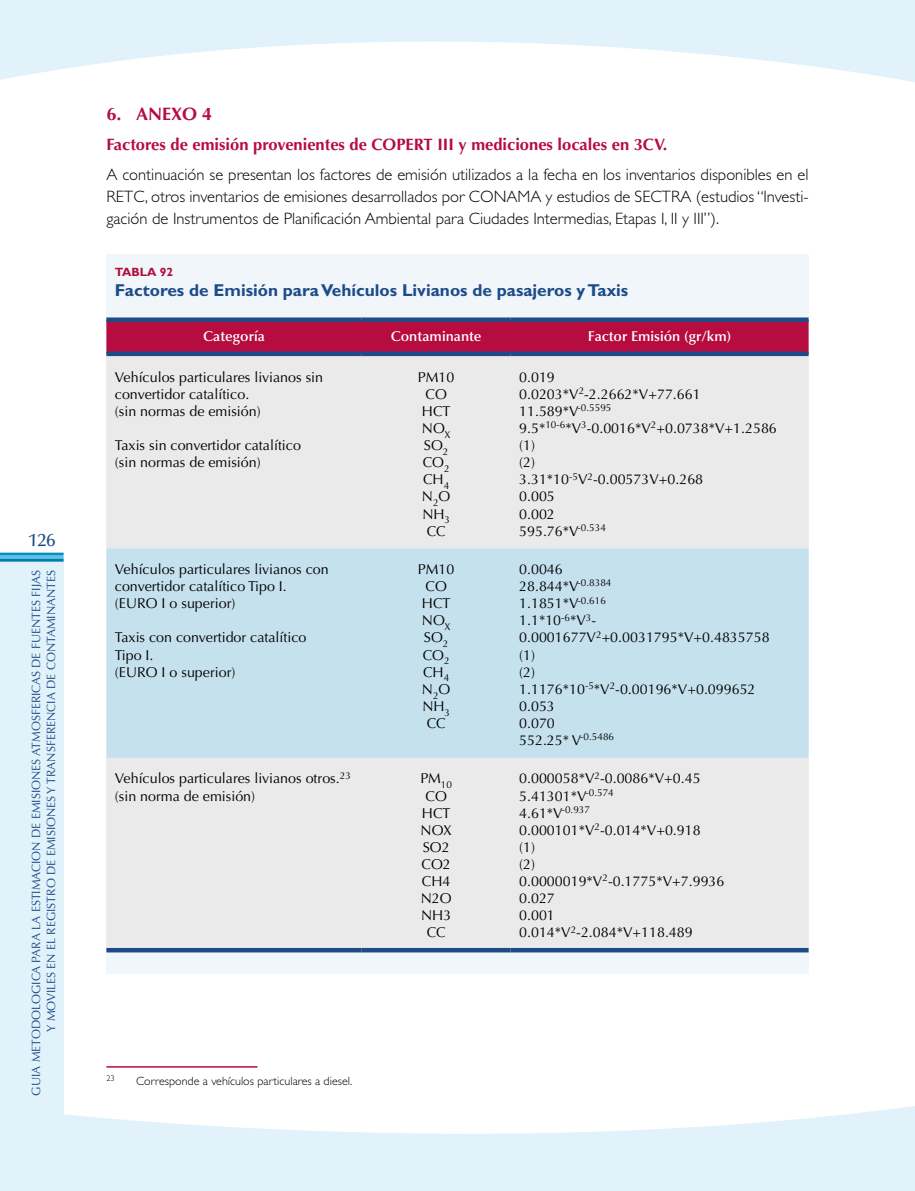
<style>
.page{position:relative;width:915px;height:1191px;background:#fff}
.page>*{position:absolute;margin:0;border:0;box-sizing:border-box;transform-origin:0 0}
.t1{font:700 18px "Optima LT Std";color:#b60c3f}
.t2{font:500 18px "Optima LT Std";color:#1d4b88}
.t3{font:700 17.25px "Gill Sans Std";color:#1d4b88}
.t4{font:300 16.5px/21.8px "Gill Sans Std";color:#000;text-align:justify}
.t5{font:700 16.5px "Optima LT Std";color:#b60c3f}
.t6{font:14.25px/17.1px "Optima LT Std";color:#000}
.t7{font:600 14.25px "Optima LT Std";color:#fff}
.t8{font:12px/15px "Optima LT Std";color:#1d4b88;text-align:right}
.t9{font:300 12px "Gill Sans Std";color:#000}
.t10{font:700 12px "Gill Sans Std";color:#b60c3f}
.t11{font:300 8.4px "Gill Sans Std";color:#000}
</style>
<div class="page">
<svg style="left:64px;top:1106px;width:850px;height:85px;fill:#e1f2fa"></svg>
<svg style="left:0;top:0;width:914px;height:82px;fill:#e1f2fa"></svg>
<div style="left:0;top:561px;width:64px;height:630px;background:#e1f2fa"></div>
<hr style="left:0;top:552px;width:64px;height:3px;background:#008fc0">
<hr style="left:0;top:555px;width:64px;height:3px;background:#5ec1e7">
<hr style="left:0;top:558px;width:64px;height:3px;background:#007cb0">
<svg style="left:914px;top:1106px;width:1px;height:85px"></svg>
<svg style="left:914px;top:0;width:1px;height:82px"></svg>
<div style="left:106px;top:255px;width:702px;height:719px;background:#f0f6fa"></div>
<div style="left:106px;top:322px;width:702px;height:29px;background:#b60c3f"></div>
<div style="left:106px;top:356px;width:702px;height:592px;background:#eaeaeb"></div>
<div style="left:106px;top:548px;width:702px;height:210px;background:#c6e1ee"></div>
<div style="left:106px;top:317px;width:255px;height:5px;background:#1d4b88"></div>
<div style="left:361px;top:317px;width:149px;height:5px;background:#1d4b88"></div>
<div style="left:510px;top:317px;width:298px;height:5px;background:#1d4b88"></div>
<div style="left:106px;top:351px;width:255px;height:5px;background:#1d4b88"></div>
<div style="left:361px;top:351px;width:149px;height:5px;background:#1d4b88"></div>
<div style="left:510px;top:351px;width:298px;height:5px;background:#1d4b88"></div>
<hr style="left:106px;top:948px;width:255px;height:4px;background:#1d4b88">
<hr style="left:361px;top:948px;width:149px;height:4px;background:#1d4b88">
<hr style="left:510px;top:948px;width:298px;height:4px;background:#1d4b88">
<hr style="left:106px;top:1066px;width:151px;height:1px;background:#b60c3f">
<p class="t2" style="left:28px;top:530px;width:28px">126</p>
<p class="t8" style="left:29px;top:1095px;width:527px;rotate:-90deg">GuIa metodolOgica para la estimaciOn de emisiones atmosfEricas de fuentes fijas y mOvi les en el Registro de Emisiones y Transferencia de Contami nantes</p>
<p class="t1" style="left:106px;top:103px;width:107px">6. Anexo 4</p>
<p class="t5" style="left:106px;top:135px;width:562px">Factores de emisión provenientes de COPERT III y mediciones locales en 3CV.</p>
<p class="t4" style="left:106px;top:164px;width:703px">A continuación se presentan los factores de emisión utilizados a la fecha en los inventarios disponibles en el RETC, otros inventarios de emisiones desarrollados por CONAMA y estudios de SECTRA (estudios “Investi&shy;gación de Instrumentos de Planificación Ambiental para Ciudades Intermedias, Etapas I, II y III”).</p>
<p class="t10" style="left:115px;top:265px;width:60px">Tabla 92</p>
<p class="t3" style="left:115px;top:280px;width:514px">Factores de Emisión para Vehículos Livianos de pasajeros y Taxis</p>
<p class="t7" style="left:203px;top:328px;width:63px">Categoría</p>
<p class="t7" style="left:390px;top:328px;width:92px">Contaminante</p>
<p class="t7" style="left:587px;top:328px;width:145px">Factor Emisión (gr/km)</p>
<p class="t6" style="left:115px;top:368px;width:210px">Vehículos particulares livianos sin convertidor catalítico.<br>(sin normas de emisión)</p>
<p class="t6" style="left:115px;top:437px;width:187px">Taxis sin convertidor catalítico (sin normas de emisión)</p>
<p class="t6" style="left:418px;top:368px;width:38px;text-align:center">PM10<br>CO<br>HCT<br>NO <sub>X<br></sub>SO <sub>2<br></sub>CO<sub>2<br></sub>CH<sub>4<br></sub>N<sub>2</sub>O<br>NH<sub>3<br></sub>CC</p>
<p class="t6" style="left:519px;top:368px;width:259px">0.019<br>0.0203*V<sup>2</sup>-2.2662*V+77.661<br>11.589*V<sup>-0.5595<br></sup>9.5*<sup>10-6</sup>*V<sup>3</sup>-0.0016*V<sup>2</sup>+0.0738*V+1.2586 (1)<br>(2)<br>3.31*10<sup>-5</sup>V<sup>2</sup>-0.00573V+0.268<br>0.005<br>0.002<br>595.76*V<sup>-0.534</sup></p>
<p class="t6" style="left:115px;top:561px;width:215px">Vehículos particulares livianos con convertidor catalítico Tipo I.<br>(EU RO I o superior)</p>
<p class="t6" style="left:115px;top:629px;width:193px">Taxis con convertidor catalítico<br>Tipo I.<br>(EU RO I o superior)</p>
<p class="t6" style="left:418px;top:561px;width:38px;text-align:center">PM10<br>CO<br>HCT<br>NO <sub>X<br></sub>SO <sub>2<br></sub>CO<sub>2<br></sub>CH<sub>4<br></sub>N<sub>2</sub>O<br>NH<sub>3<br></sub>CC</p>
<p class="t6" style="left:519px;top:561px;width:252px">0.0046<br>28.844*V<sup>-0.8384<br></sup>1.1851*V<sup>-0.616<br></sup>1.1*10<sup>-6</sup>*V<sup>3</sup>-<br>0.0001677V<sup>2</sup>+0.0031795*V+0.4835758 (1)<br>(2)<br>1.1176*10<sup>-5</sup>*V<sup>2</sup>-0.00196*V+0.099652<br>0.053<br>0.070<br>552.25* V<sup>-0.5486</sup></p>
<p class="t6" style="left:115px;top:770px;width:237px">Vehículos particulares livianos otros.<sup>23 </sup>(sin norma de emisión)</p>
<p class="t6" style="left:420px;top:770px;width:33px;text-align:center">PM<sub>10<br></sub>CO<br>HCT<br>NO X<br>SO 2<br>CO2<br>CH4<br>N2O<br>NH3<br>CC</p>
<p class="t6" style="left:519px;top:770px;width:207px">0.000058*V<sup>2</sup>-0.0086*V+0.45<br>5.41301*V<sup>-0.574<br></sup>4.61*V<sup>-0.937<br></sup>0.000101*V<sup>2</sup>-0.014*V+0.918<br>(1)<br>(2)<br>0.0000019*V<sup>2</sup>-0.1775*V+7.9936<br>0.027<br>0.001<br>0.014*V<sup>2</sup>-2.084*V+118.489</p>
<p class="t11" style="left:106px;top:1073px;width:10px">23</p>
<p class="t9" style="left:136px;top:1073px;width:217px">Corresponde a vehículos particulares a diesel.</p>
</div>
